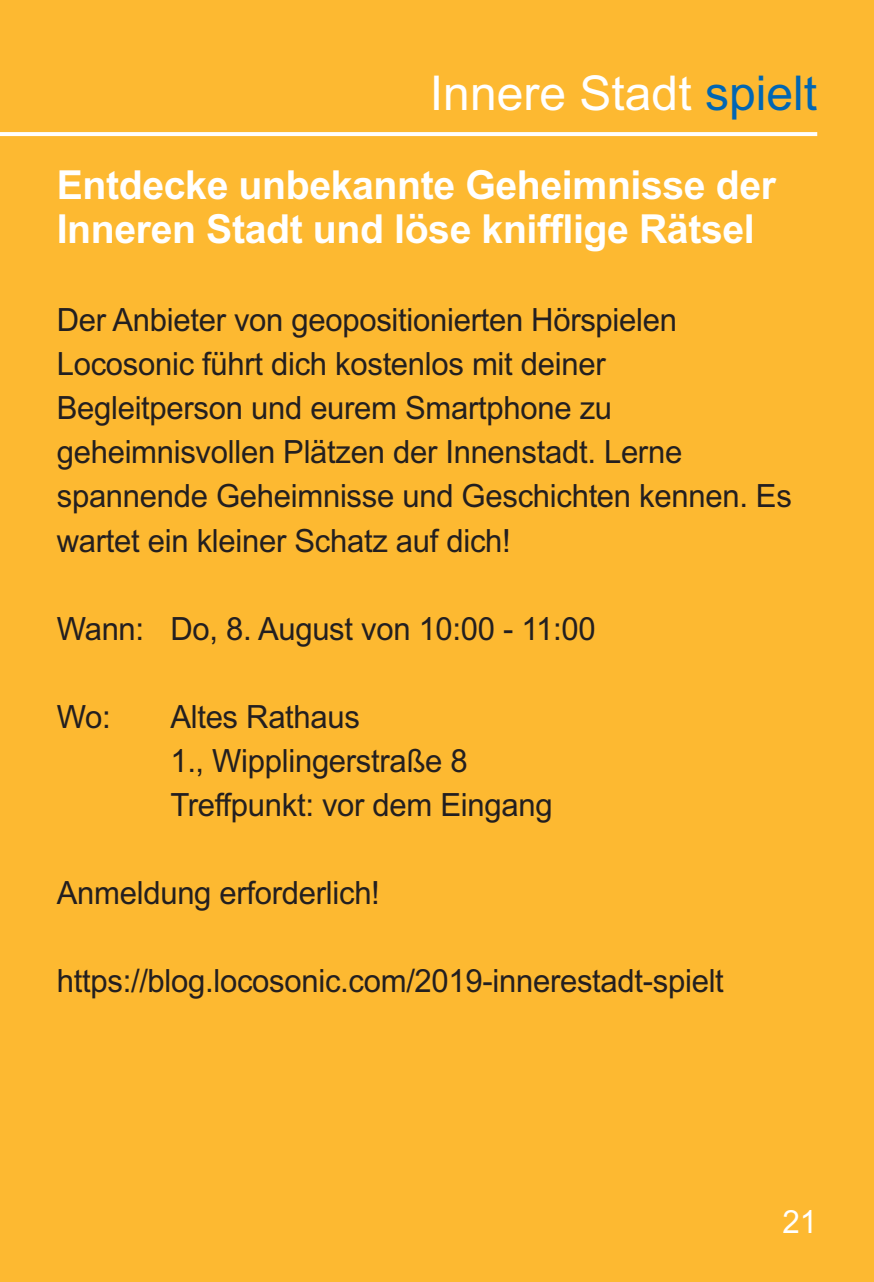
<style>
.page{position:relative;width:874px;height:1282px;background:#fff}
.page>*{position:absolute;margin:0;border:0;box-sizing:border-box;transform-origin:0 0}
.t1{font:48px "Arial";color:#fff}
.t2{font:700 40px/44px "Arial";letter-spacing:-.01em;color:#fff}
.t3{font:32px/44px "Arial";letter-spacing:-.01em;color:#231f20}
.t4{font:32px "Arial";color:#fff}
.s1{color:#0166b3}
</style>
<div class="page">
<div style="left:0;top:0;width:873px;height:1281px;background:#fdb931"></div>
<svg style="left:0;top:132px;width:816px;height:4px;background:#fefdfb"></svg>
<h1 class="t1" style="left:429px;top:65px;width:388px">Innere Stadt <span class="s1">spielt</span></h1>
<p class="t2" style="left:57px;top:163px;width:720px">Entdecke unbekannte Geheimnisse der<br>Inneren Stadt und löse knifflige Rätsel</p>
<p class="t3" style="left:57px;top:298px;width:736px">Der Anbieter von geopositionierten Hörspielen Locosonic führt dich kostenlos mit deiner Begleitperson und eurem Smartphone zu geheimnisvollen Plätzen der Innenstadt. Lerne spannende Geheimnisse und Geschichten kennen. Es wartet ein kleiner Schatz auf dich!</p>
<p class="t3" style="left:57px;top:606px;width:540px">Wann: Do, 8. August von 10:00 - 11:00</p>
<p class="t3" style="left:57px;top:694px;width:56px">Wo:</p>
<p class="t3" style="left:170px;top:694px;width:383px">Altes Rathaus<br>1., Wipplingerstraße 8<br>Treffpunkt: vor dem Eingang</p>
<p class="t3" style="left:57px;top:870px;width:324px">Anmeldung erforderlich!</p>
<p class="t3" style="left:57px;top:958px;width:668px">https://blog.locosonic.com/2019-innerestadt-spielt</p>
<p class="t4" style="left:782px;top:1202px;width:36px">21</p>
</div>
